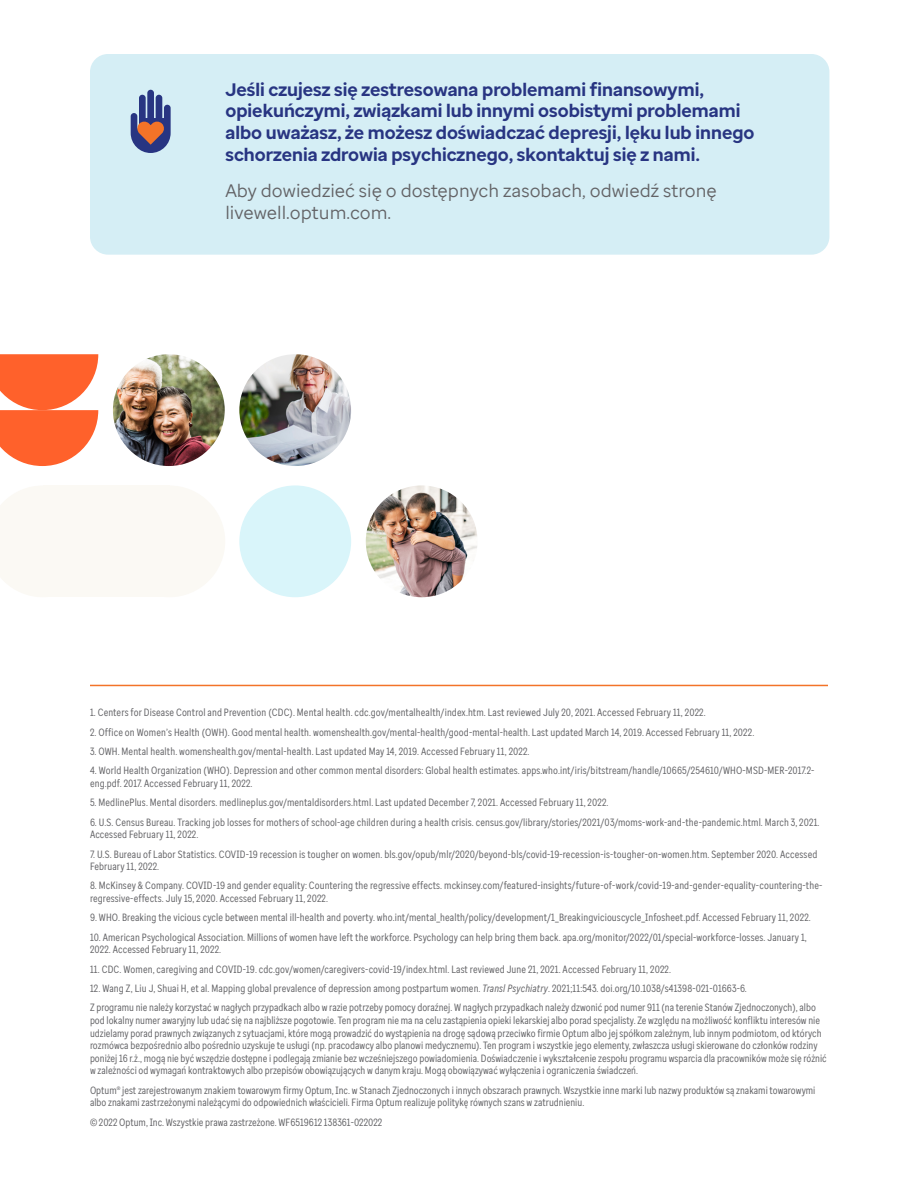
<style>
.page{position:relative;width:918px;height:1188px;background:#fff}
.page>*{position:absolute;margin:0;border:0;box-sizing:border-box;transform-origin:0 0}
.t1{font:700 18px/21.6px "Optum Sans";color:#283582}
.t2{font:18px/21.6px "Optum Sans";color:#636366}
.t3{font:10.5px/12.6px "Optum Sans Cond";color:#636366}
.s1{font-style:italic}
</style>
<div class="page">
<hr style="left:90px;top:685px;width:738px;height:1px;background:#f37328">
<img style="left:366px;top:485px;width:112px;height:112px;border-radius:56px">
<div style="left:239px;top:485px;width:112px;height:112px;background:#d9f5fa;border-radius:50%"></div>
<div style="left:113px;top:485px;width:112px;height:112px;background:#fbf9f4;border-radius:50%"></div>
<svg style="left:0;top:486px;width:43px;height:111px"></svg>
<div style="left:43px;top:485px;width:126px;height:112px;background:#fbf9f4"></div>
<img style="left:239px;top:354px;width:112px;height:112px;border-radius:56px">
<img style="left:113px;top:354px;width:112px;height:112px;border-radius:56px">
<svg style="left:0;top:354px;width:98px;height:112px"></svg>
<div style="left:90px;top:54px;width:739px;height:201px;background:#d5eef5;border-radius:18px"></div>
<svg style="left:131px;top:90px;width:40px;height:63px"></svg>
<p class="t1" style="left:225px;top:79px;width:531px">Jeśli czujesz się zestresowana problemami finansowymi, opiekuńczymi, związkami lub innymi osobistymi problemami albo uważasz, że możesz doświadczać depresji, lęku lub innego schorzenia zdrowia psychicznego, skontaktuj się z nami.</p>
<p class="t2" style="left:225px;top:180px;width:493px">Aby dowiedzieć się o dostępnych zasobach, odwiedź stronę livewell.optum.com.</p>
<p class="t3" style="left:90px;top:706px;width:617px">1. Centers for Disease Control and Prevention (CDC). Mental health. cdc.gov/mentalhealth/index.htm. Last reviewed July 20, 2021. Accessed February 11, 2022.</p>
<p class="t3" style="left:90px;top:726px;width:666px">2. Office on Women’s Health (OWH). Good mental health. womenshealth.gov/mental-health/good-mental-health. Last updated March 14, 2019. Accessed February 11, 2022.</p>
<p class="t3" style="left:90px;top:745px;width:441px">3. OWH. Mental health. womenshealth.gov/mental-health. Last updated May 14, 2019. Accessed February 11, 2022.</p>
<p class="t3" style="left:90px;top:764px;width:726px">4. World Health Organization (WHO). Depression and other common mental disorders: Global health estimates. apps.who.int/iris/bitstream/handle/10665/254610/WHO-MSD-MER-2017.2- eng.pdf. 2017. Accessed February 11, 2022.</p>
<p class="t3" style="left:90px;top:796px;width:520px">5. MedlinePlus. Mental disorders. medlineplus.gov/mentaldisorders.html. Last updated December 7, 2021. Accessed February 11, 2022.</p>
<p class="t3" style="left:90px;top:816px;width:731px">6. U.S. Census Bureau. Tracking job losses for mothers of school-age children during a health crisis. census.gov/library/stories/2021/03/moms-work-and-the-pandemic.html. March 3, 2021.<br>Accessed February 11, 2022.</p>
<p class="t3" style="left:90px;top:847px;width:729px">7. U.S. Bureau of Labor Statistics. COVID-19 recession is tougher on women. bls.gov/opub/mlr/2020/beyond-bls/covid-19-recession-is-tougher-on-women.htm. September 2020. Accessed<br>February 11, 2022.</p>
<p class="t3" style="left:90px;top:879px;width:734px">8. McKinsey &amp; Company. COVID-19 and gender equality: Countering the regressive effects. mckinsey.com/featured-insights/future-of-work/covid-19-and-gender-equality-countering-the&shy;regressive-effects. July 15, 2020. Accessed February 11, 2022.</p>
<p class="t3" style="left:90px;top:911px;width:722px">9. WHO. Breaking the vicious cycle between mental ill-health and poverty. who.int/mental_health/policy/development/1_Breakingviciouscycle_Infosheet.pdf. Accessed February 11, 2022.</p>
<p class="t3" style="left:90px;top:931px;width:718px">10. American Psychological Association. Millions of women have left the workforce. Psychology can help bring them back. apa.org/monitor/2022/01/special-workforce-losses. January 1,<br>2022. Accessed February 11, 2022.</p>
<p class="t3" style="left:90px;top:963px;width:582px">11. CDC. Women, caregiving and COVID-19. cdc.gov/women/caregivers-covid-19/index.html. Last reviewed June 21, 2021. Accessed February 11, 2022.</p>
<p class="t3" style="left:90px;top:982px;width:658px">12. Wang Z, Liu J, Shuai H, et al. Mapping global prevalence of depression among postpartum women. <span class="s1">Transl Psychiatry</span>. 2021;11:543. doi.org/10.1038/s41398-021-01663-6.</p>
<p class="t3" style="left:90px;top:1001px;width:738px">Z programu nie należy korzystać w nagłych przypadkach albo w razie potrzeby pomocy doraźnej. W nagłych przypadkach należy dzwonić pod numer 911 (na terenie Stanów Zjednoczonych), albo pod lokalny numer awaryjny lub udać się na najbliższe pogotowie. Ten program nie ma na celu zastąpienia opieki lekarskiej albo porad specjalisty. Ze względu na możliwość konfliktu interesów nie udzielamy porad prawnych związanych z sytuacjami, które mogą prowadzić do wystąpienia na drogę sądową przeciwko firmie Optum albo jej spółkom zależnym, lub innym podmiotom, od których rozmówca bezpośrednio albo pośrednio uzyskuje te usługi (np. pracodawcy albo planowi medycznemu). Ten program i wszystkie jego elementy, zwłaszcza usługi skierowane do członków rodziny poniżej 16 r.ż., mogą nie być wszędzie dostępne i podlegają zmianie bez wcześniejszego powiadomienia. Doświadczenie i wykształcenie zespołu programu wsparcia dla pracowników może się różnić w zależności od wymagań kontraktowych albo przepisów obowiązujących w danym kraju. Mogą obowiązywać wyłączenia i ograniczenia świadczeń.</p>
<p class="t3" style="left:90px;top:1084px;width:727px">Optum® jest zarejestrowanym znakiem towarowym firmy Optum, Inc. w Stanach Zjednoczonych i innych obszarach prawnych. Wszystkie inne marki lub nazwy produktów są znakami towarowymi albo znakami zastrzeżonymi należącymi do odpowiednich właścicieli. Firma Optum realizuje politykę równych szans w zatrudnieniu.</p>
<p class="t3" style="left:90px;top:1116px;width:294px">© 2022 Optum, Inc. Wszystkie prawa zastrzeżone. WF6519612 138361-022022</p>
</div>
